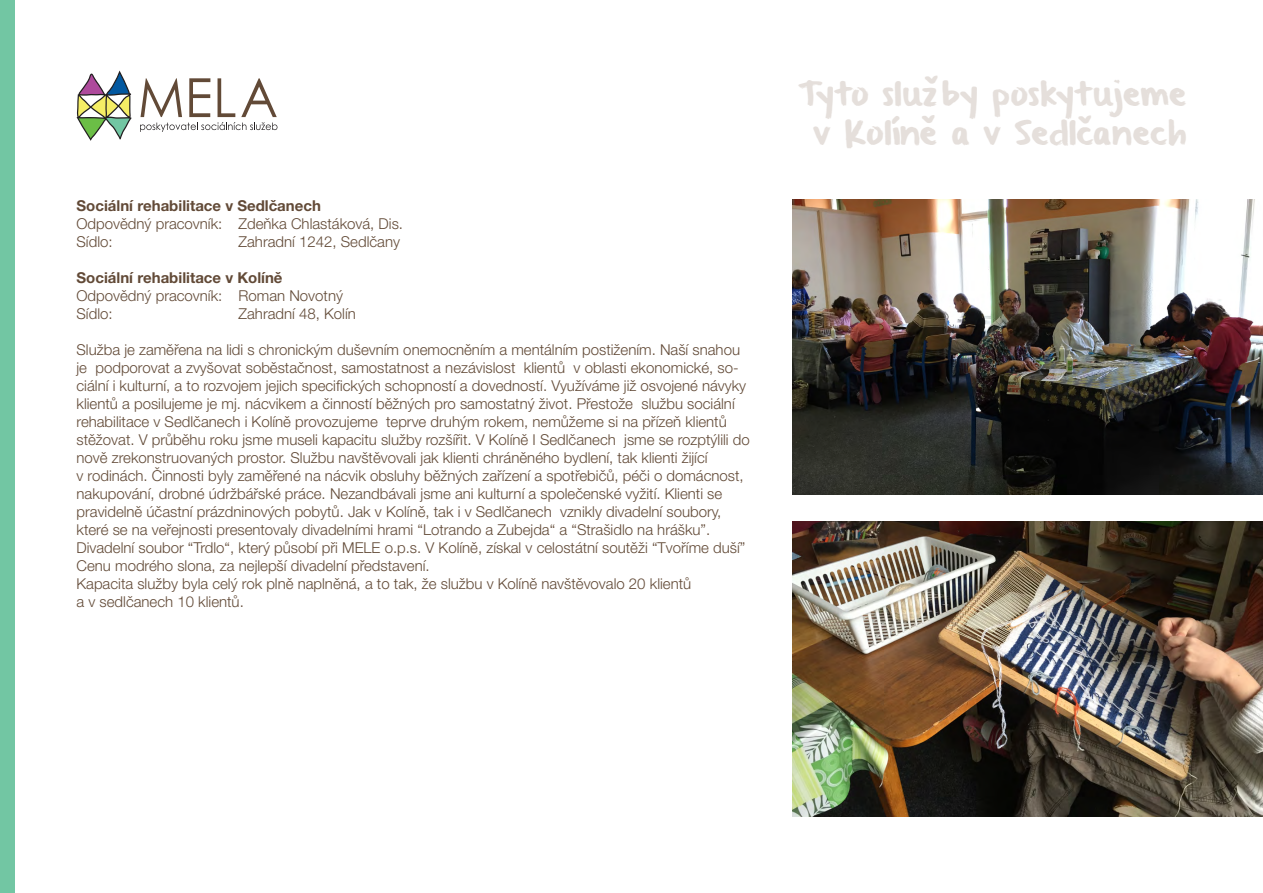
<style>
.page{position:relative;width:1263px;height:893px;background:#fff}
.page>*{position:absolute;margin:0;border:0;box-sizing:border-box;transform-origin:0 0}
.t1{font:27px/39px "From Where You Are";letter-spacing:.015em;color:#e5dfdb;text-align:center}
.t2{font:300 15px/18px "Helvetica Neue LT Pro";color:#624a37}
.t3{font:700 15px "Helvetica Neue LT Pro";color:#624a37}
</style>
<div class="page">
<svg style="left:77px;top:71px;width:55px;height:70px"></svg>
<svg style="left:140px;top:78px;width:137px;height:54px"></svg>
<div style="left:0;top:0;width:15px;height:893px;background:#72c6a3"></div>
<img style="left:792px;top:200px;width:471px;height:294px">
<img style="left:792px;top:522px;width:471px;height:294px">
<p class="t3" style="left:77px;top:196px;width:246px">Sociální rehabilitace v Sedlčanech</p>
<p class="t2" style="left:77px;top:214px;width:328px">Odpovědný pracovník: Zdeňka Chlastáková, Dis.<br>Sídlo:</p>
<p class="t2" style="left:239px;top:232px;width:163px">Zahradní 1242, Sedlčany</p>
<p class="t3" style="left:77px;top:268px;width:208px">Sociální rehabilitace v Kolíně</p>
<p class="t2" style="left:77px;top:286px;width:268px">Odpovědný pracovník: Roman Novotný<br>Sídlo:</p>
<p class="t2" style="left:239px;top:304px;width:119px">Zahradní 48, Kolín</p>
<p class="t2" style="left:77px;top:340px;width:675px">Služba je zaměřena na lidi s chronickým duševním onemocněním a mentálním postižením. Naší snahou je podporovat a zvyšovat soběstačnost, samostatnost a nezávislost klientů v oblasti ekonomické, so&shy;ciální i kulturní, a to rozvojem jejich specifických schopností a dovedností. Využíváme již osvojené návyky klientů a posilujeme je mj. nácvikem a činností běžných pro samostatný život. Přestože službu sociální rehabilitace v Sedlčanech i Kolíně provozujeme teprve druhým rokem, nemůžeme si na přízeň klientů stěžovat. V průběhu roku jsme museli kapacitu služby rozšířit. V Kolíně I Sedlčanech jsme se rozptýlili do nově zrekonstruovaných prostor. Službu navštěvovali jak klienti chráněného bydlení, tak klienti žijící<br>v rodinách. Činnosti byly zaměřené na nácvik obsluhy běžných zařízení a spotřebičů, péči o domácnost, nakupování, drobné údržbářské práce. Nezandbávali jsme ani kulturní a společenské vyžití. Klienti se pravidelně účastní prázdninových pobytů. Jak v Kolíně, tak i v Sedlčanech vznikly divadelní soubory, které se na veřejnosti presentovaly divadelními hrami “Lotrando a Zubejda“ a “Strašidlo na hrášku”.<br>Divadelní soubor “Trdlo“, který působí při MELE o.p.s. V Kolíně, získal v celostátní soutěži “Tvoříme duší” Cenu modrého slona, za nejlepší divadelní představení.<br>Kapacita služby byla celý rok plně naplněná, a to tak, že službu v Kolíně navštěvovalo 20 klientů<br>a v sedlčanech 10 klientů.</p>
<h1 class="t1" style="left:798px;top:77px;width:390px">Tyto služby poskytujeme v Kolíně a v Sedlčanech</h1>
</div>
